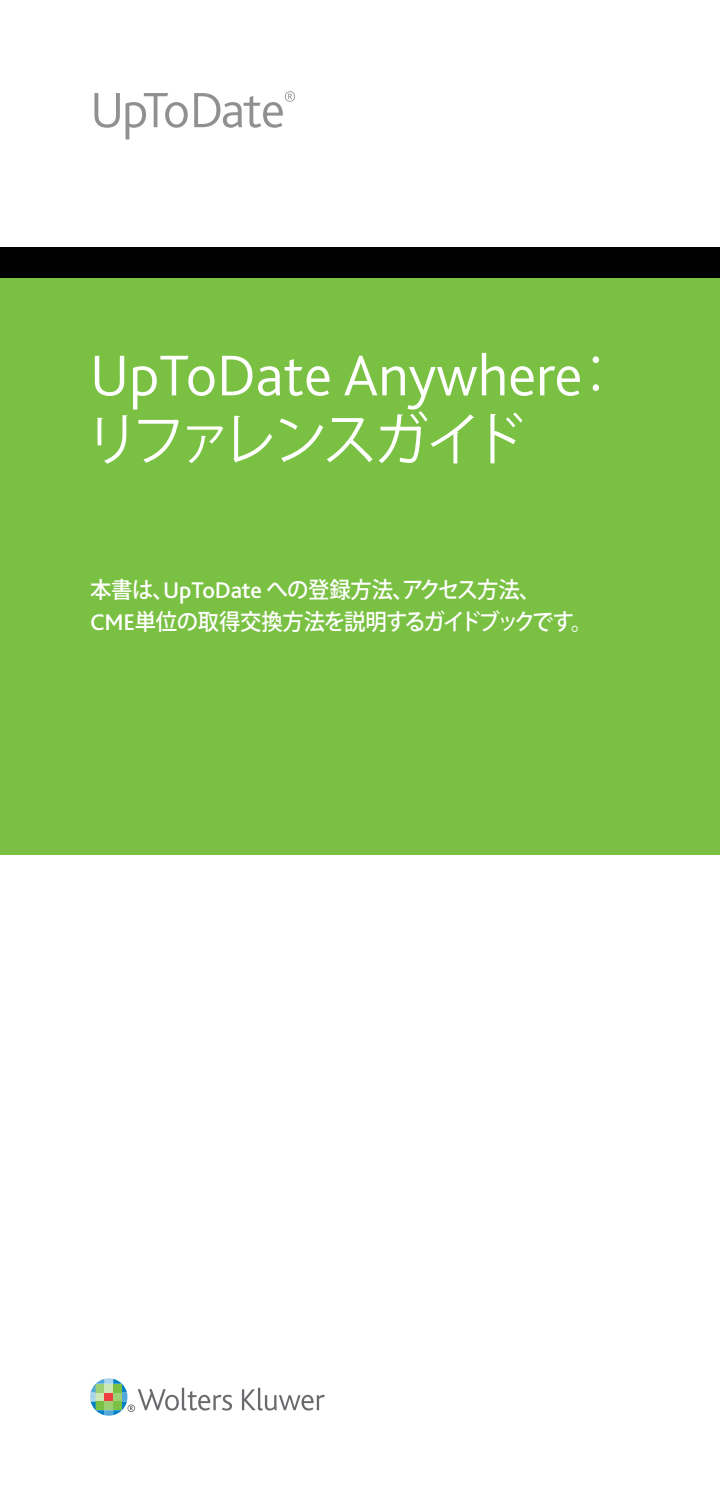
<style>
.page{position:relative;width:720px;height:1508px;background:#fff}
.page>*{position:absolute;margin:0;border:0;box-sizing:border-box;transform-origin:0 0}
.t1{font:300 60px "Bliss 2";color:#fff}
.t2{font:57px "Koz Go Pro";letter-spacing:-.11em;color:#fff;scale:.95 1}
.t3{font:500 22.5px/32.5px "Koz Go Pro";letter-spacing:-.03em;color:#fff;scale:.95 1}
.s1{font-family:"Koz Go Pro";font-size:57px}
.s2{font-family:"Bliss 2";font-size:23.75px}
</style>
<div class="page">
<svg style="left:94px;top:93px;width:26px;height:35px"></svg>
<svg style="left:126px;top:93px;width:62px;height:46px"></svg>
<svg style="left:194px;top:91px;width:101px;height:37px"></svg>
<div style="left:0;top:254px;width:720px;height:600px;background:#7ac143"></div>
<div style="left:0;top:248px;width:720px;height:30px;background:#000"></div>
<svg style="left:242px;top:1387px;width:83px;height:23px"></svg>
<svg style="left:90px;top:1378px;width:142px;height:37px"></svg>
<h1 class="t1" style="left:90px;top:338px;width:534px">UpToDate Anywhere<span class="s1">：</span></h1>
<h2 class="t2" style="left:85px;top:402px;width:465px">リファレンスガイド</h2>
<p class="t3" style="left:90px;top:574px;width:530px">本書は、<span class="s2">UpToDate</span> への登録方法、アクセス方法、<br><span class="s2">CME</span>単位の取得交換方法を説明するガイドブックです。</p>
</div>
